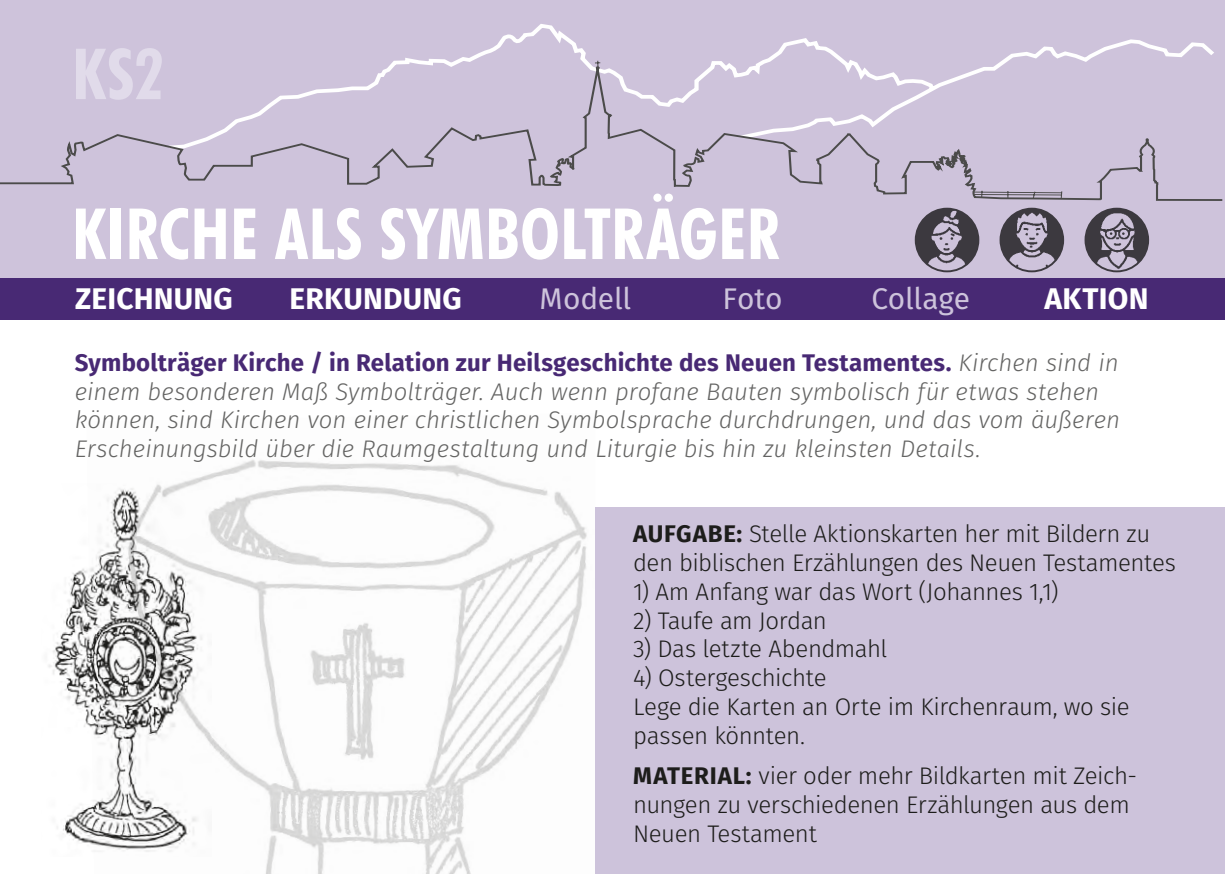
<style>
.page{position:relative;width:1225px;height:874px;background:#fff}
.page>*{position:absolute;margin:0;border:0;box-sizing:border-box;transform-origin:0 0}
.t1{font:700 condensed 70.8px "Futura BT";letter-spacing:.005em;color:#fff}
.t2{font:700 condensed 70.8px "Futura BT";color:#e1dbea}
.t3{font:700 29.8px "Fira Sans";letter-spacing:.01em;color:#fff}
.t4{font:29.8px "Fira Sans";letter-spacing:-.005em;color:#cdc3db}
.t5{font:300 24px/28.8px "Fira Sans";letter-spacing:-.02em;color:#1d1d1b}
.t6{font:italic 300 24px/28.8px "Fira Sans";color:#646463}
.s1{font-weight:700;font-style:normal;color:#482974}
.s2{font-weight:700}
</style>
<div class="page">
<img style="left:181px;top:459px;width:406px;height:414px">
<div style="left:595px;top:507px;width:630px;height:366px;background:#cdc3db"></div>
<div style="left:0;top:0;width:1225px;height:284px;background:#cec3db"></div>
<svg style="left:390px;top:24px;width:824px;height:41px"></svg>
<svg style="left:594px;top:60px;width:469px;height:5px"></svg>
<svg style="left:0;top:65px;width:1223px;height:190px"></svg>
<div style="left:0;top:278px;width:1225px;height:42px;background:#482974"></div>
<img style="left:48px;top:483px;width:164px;height:373px">
<img style="left:1000px;top:208px;width:63px;height:63px;border-radius:31px">
<div style="left:999px;top:207px;width:65px;height:65px;border:2px solid #4b4b4a;border-radius:50%"></div>
<img style="left:915px;top:208px;width:63px;height:63px;border-radius:31px">
<div style="left:914px;top:207px;width:65px;height:65px;border:2px solid #4b4b4a;border-radius:50%"></div>
<img style="left:1085px;top:208px;width:63px;height:63px;border-radius:31px">
<div style="left:1084px;top:207px;width:65px;height:65px;border:2px solid #4b4b4a;border-radius:50%"></div>
<h1 class="t2" style="left:72px;top:31px;width:94px">KS2</h1>
<h1 class="t1" style="left:72px;top:191px;width:708px">KIRCHE ALS SYMBOLTRÄGER</h1>
<p class="t3" style="left:75px;top:277px;width:159px">ZEICHNUNG</p>
<p class="t3" style="left:289px;top:277px;width:174px">ERKUNDUNG</p>
<p class="t4" style="left:539px;top:277px;width:93px">Modell</p>
<p class="t4" style="left:722px;top:277px;width:61px">Foto</p>
<p class="t4" style="left:871px;top:277px;width:101px">Collage</p>
<p class="t3" style="left:1044px;top:277px;width:106px">AKTION</p>
<p class="t6" style="left:75px;top:349px;width:1046px"><span class="s1">Symbolträger Kirche / in Relation zur Heilsgeschichte des Neuen Testamentes.</span> Kirchen sind in einem besonderen Maß Symbolträger. Auch wenn profane Bauten symbolisch für etwas stehen können, sind Kirchen von einer christlichen Symbolsprache durchdrungen, und das vom äußeren Erscheinungsbild über die Raumgestaltung und Liturgie bis hin zu kleinsten Details.</p>
<p class="t5" style="left:633px;top:520px;width:544px"><span class="s2">AUFGABE:</span> Stelle Aktionskarten her mit Bildern zu den biblischen Erzählungen des Neuen Testamentes</p>
<p class="t5" style="left:633px;top:578px;width:427px">1) Am Anfang war das Wort (Johannes 1,1)</p>
<p class="t5" style="left:633px;top:607px;width:195px">2) Taufe am Jordan</p>
<p class="t5" style="left:633px;top:636px;width:256px">3) Das letzte Abendmahl</p>
<p class="t5" style="left:633px;top:664px;width:498px">4) Ostergeschichte<br>Lege die Karten an Orte im Kirchenraum, wo sie passen könnten.</p>
<p class="t5" style="left:633px;top:762px;width:502px"><span class="s2">MATERIAL:</span> vier oder mehr Bildkarten mit Zeich&shy;nungen zu verschiedenen Erzählungen aus dem<br>Neuen Testament</p>
</div>
